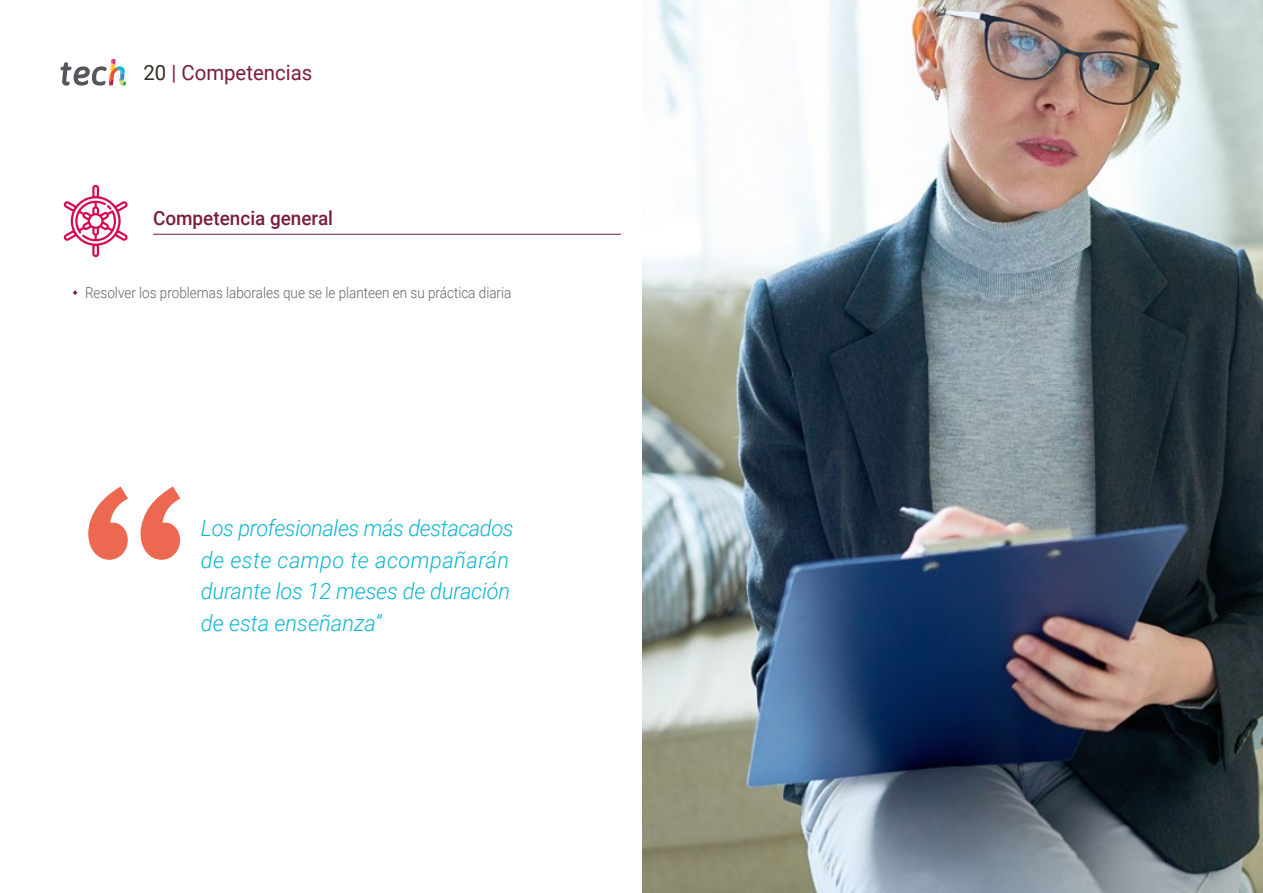
<style>
.page{position:relative;width:1263px;height:893px;background:#fff}
.page>*{position:absolute;margin:0;border:0;box-sizing:border-box;transform-origin:0 0}
.t1{font:italic 300 22.5px/31.5px "Roboto";letter-spacing:-.01em;color:#0fb6cf}
.t2{font:21px "Roboto";color:#791d3c}
.t3{font:500 19.5px "Roboto";color:#791d3c}
.t4{font:300 15px "Roboto";color:#61646a;scale:.9 1}
.s1{color:#312e20}
</style>
<div class="page">
<hr style="left:153px;top:234px;width:468px;height:1px;background:#791d3c">
<svg style="left:63px;top:185px;width:65px;height:72px"></svg>
<svg style="left:61px;top:59px;width:65px;height:27px"></svg>
<img style="left:642px;top:0;width:621px;height:893px">
<svg style="left:88px;top:486px;width:92px;height:74px"></svg>
<p class="t2" style="left:144px;top:57px;width:170px"><span class="s1">20</span> | Competencias</p>
<p class="t3" style="left:153px;top:205px;width:181px">Competencia general</p>
<p class="t4" style="left:85px;top:282px;width:475px">Resolver los problemas laborales que se le planteen en su práctica diaria</p>
<p class="t1" style="left:201px;top:512px;width:314px">Los profesionales más destacados de este campo te acompañarán durante los 12 meses de duración de esta enseñanza”</p>
</div>
